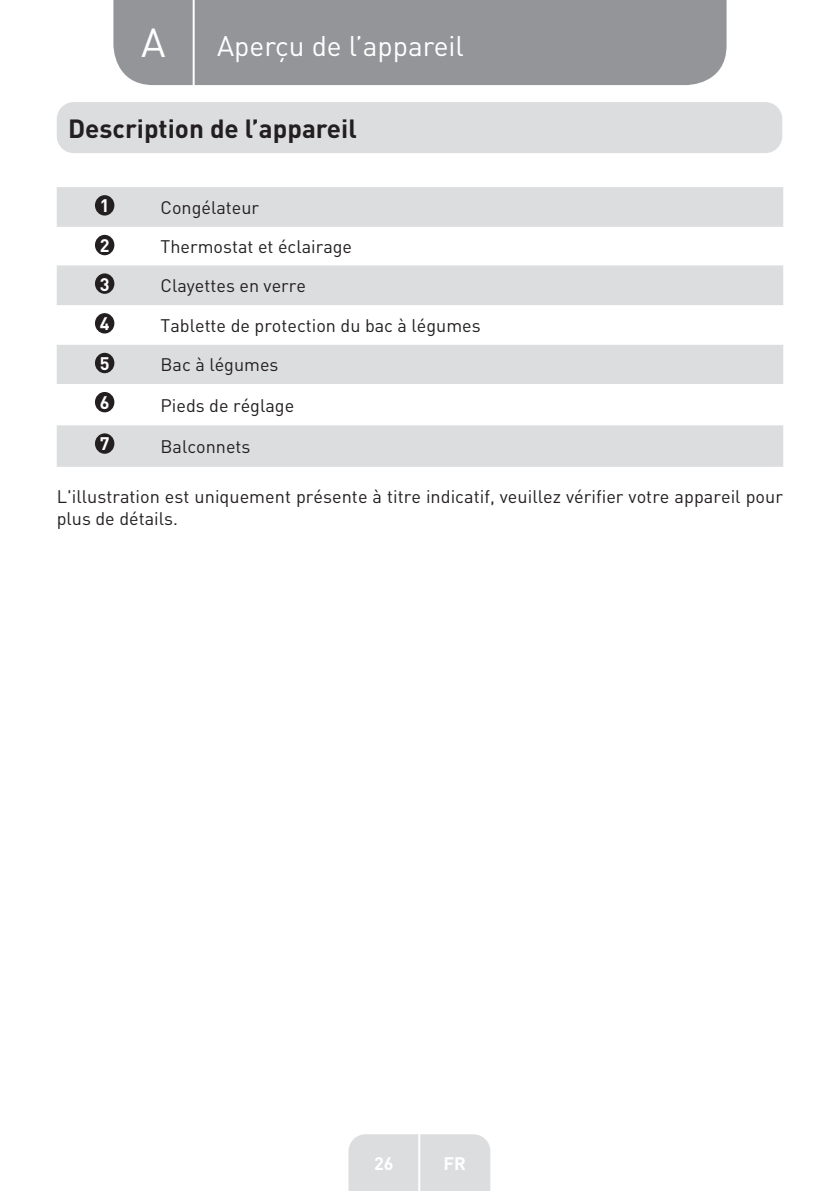
<style>
.page{position:relative;width:840px;height:1191px;background:#fff}
.page>*{position:absolute;margin:0;border:0;box-sizing:border-box;transform-origin:0 0}
.t1{font:40px "DIN Pro";color:#fff}
.t2{font:28px "DIN Pro";color:#fff}
.t3{font:700 26px "DIN Pro";color:#231f20}
.t4{font:18px/22px "DIN Pro";color:#231f20}
.t5{font:700 18px "DIN Pro";color:#fff}
</style>
<div class="page">
<div style="left:113px;top:0;width:613px;height:85px;background:#939598"></div>
<div style="left:348px;top:1134px;width:142px;height:57px;background:#dcdddf"></div>
<hr style="left:418px;top:1111px;width:2px;height:80px;background:#fff">
<hr style="left:192px;top:0;width:2px;height:88px;background:#fff">
<div style="left:57px;top:102px;width:724px;height:51px;background:#dcdddf;border-radius:17px"></div>
<div style="left:57px;top:187px;width:725px;height:40px;background:#dcdddf"></div>
<svg style="left:57px;top:265px;width:725px;height:202px"></svg>
<div style="left:57px;top:345px;width:725px;height:39px;background:#dcdddf"></div>
<div style="left:95px;top:195px;width:19px;height:20px;background:#231f20;border-radius:50%"></div>
<div style="left:95px;top:235px;width:19px;height:20px;background:#231f20;border-radius:50%"></div>
<div style="left:95px;top:273px;width:19px;height:21px;background:#231f20;border-radius:50%"></div>
<div style="left:95px;top:313px;width:19px;height:20px;background:#231f20;border-radius:50%"></div>
<div style="left:95px;top:353px;width:19px;height:20px;background:#231f20;border-radius:50%"></div>
<div style="left:95px;top:392px;width:19px;height:20px;background:#231f20;border-radius:50%"></div>
<div style="left:95px;top:433px;width:19px;height:21px;background:#231f20;border-radius:50%"></div>
<h1 class="t1" style="left:141px;top:15px;width:26px">A</h1>
<h2 class="t2" style="left:217px;top:27px;width:248px">Aperçu de l’appareil</h2>
<h3 class="t3" style="left:68px;top:110px;width:290px">Description de l’appareil</h3>
<p class="t5" style="left:100px;top:193px;width:11px">1</p>
<p class="t4" style="left:160px;top:196px;width:100px">Congélateur</p>
<p class="t5" style="left:100px;top:233px;width:11px">2</p>
<p class="t4" style="left:160px;top:235px;width:193px">Thermostat et éclairage</p>
<p class="t5" style="left:100px;top:272px;width:11px">3</p>
<p class="t4" style="left:160px;top:274px;width:147px">Clayettes en verre</p>
<p class="t5" style="left:100px;top:311px;width:11px">4</p>
<p class="t4" style="left:160px;top:313px;width:321px">Tablette de protection du bac à légumes</p>
<p class="t5" style="left:100px;top:351px;width:11px">5</p>
<p class="t4" style="left:160px;top:353px;width:119px">Bac à légumes</p>
<p class="t5" style="left:100px;top:390px;width:11px">6</p>
<p class="t4" style="left:160px;top:393px;width:135px">Pieds de réglage</p>
<p class="t5" style="left:100px;top:432px;width:11px">7</p>
<p class="t4" style="left:160px;top:435px;width:91px">Balconnets</p>
<p class="t4" style="left:57px;top:484px;width:727px">L'illustration est uniquement présente à titre indicatif, veuillez vérifier votre appareil pour plus de détails.</p>
<p class="t5" style="left:374px;top:1150px;width:21px">26</p>
<p class="t5" style="left:443px;top:1150px;width:24px">FR</p>
</div>
